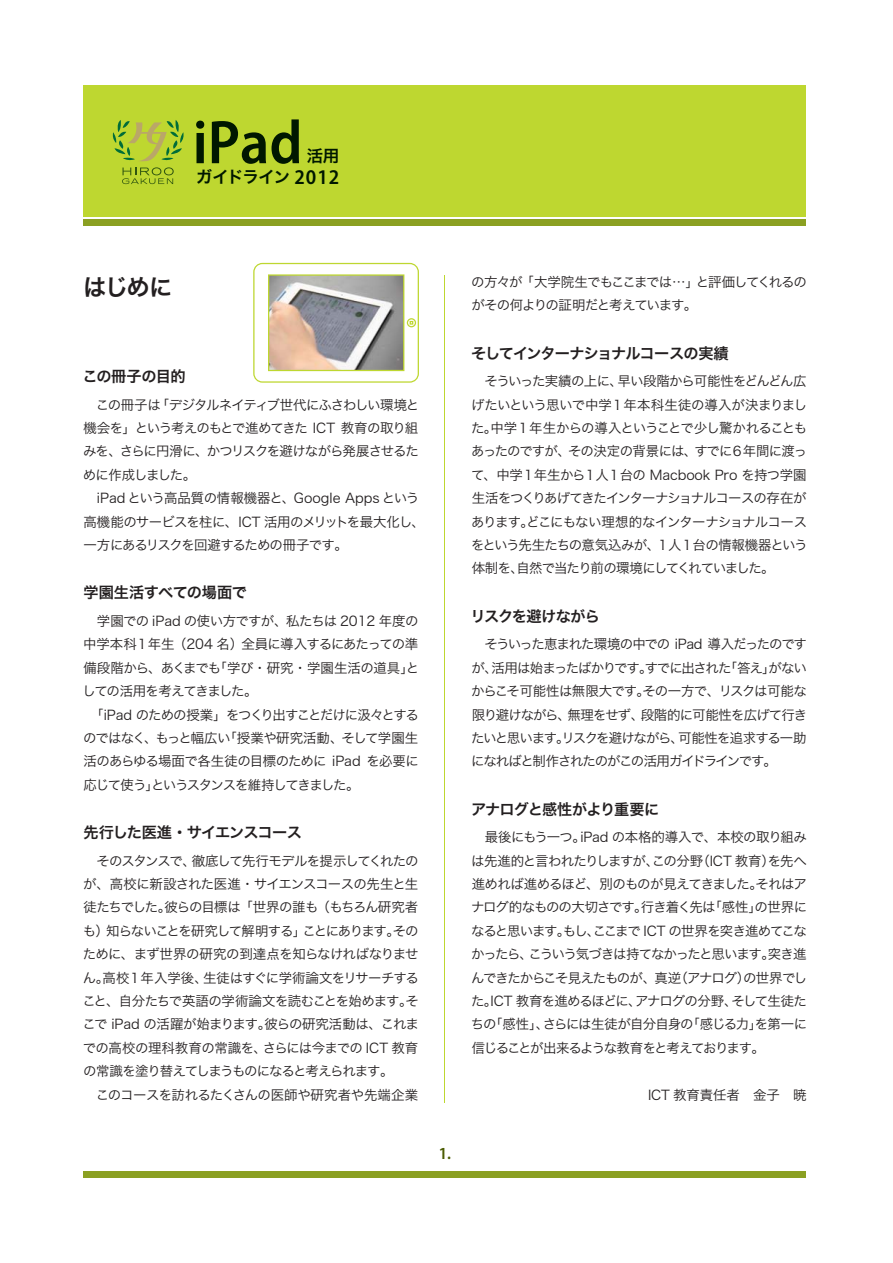
<style>
.page{position:relative;width:893px;height:1263px;background:#fff}
.page>*{position:absolute;margin:0;border:0;box-sizing:border-box;transform-origin:0 0}
.t1{font:600 semi-condensed 62.1px "Myriad Pro";color:#001700}
.t2{font:23.4px "Hira Kaku Pro N W6 90 pv RKSJ H";color:#231f20}
.t3{font:600 semi-condensed 16.95px "Myriad Pro";color:#4b5c03}
.t4{font:16.5px/21.1px "Hira Kaku Pro N W6 90 pv RKSJ H";letter-spacing:-.045em;color:#001700;text-align:right}
.t5{font:15.15px "Hira Kaku Pro N W6 90 pv RKSJ H";letter-spacing:-.055em;color:#231f20}
.t6{font:15.15px "Hira Kaku Pro N W6 90 pv RKSJ H";letter-spacing:-.025em;color:#231f20}
.t7{font:13.5px/23.4px "Hira Kaku Pro N W3 90 pv RKSJ H";letter-spacing:-.06em;color:#231f20}
.t8{font:13.5px "Hira Kaku Pro N W3 90 pv RKSJ H";letter-spacing:-.03em;color:#231f20}
.t9{font:13.5px "Hira Kaku Pro N W3 90 pv RKSJ H";letter-spacing:-.08em;color:#231f20}
.t10{font:13.5px "Hira Kaku Pro N W3 90 pv RKSJ H";letter-spacing:-.04em;color:#231f20}
.t11{font:13.5px "Hira Kaku Pro N W3 90 pv RKSJ H";letter-spacing:-.1em;color:#231f20}
.t12{font:13.5px "Hira Kaku Pro N W3 90 pv RKSJ H";letter-spacing:-.085em;color:#231f20}
.t13{font:13.5px "Hira Kaku Pro N W3 90 pv RKSJ H";letter-spacing:-.01em;color:#231f20}
.s1{font-family:"Myriad Pro";font-weight:600;font-stretch:semi-condensed;font-size:21px}
</style>
<div class="page">
<div style="left:83px;top:85px;width:723px;height:131px;background:#bed730"></div>
<div style="left:83px;top:219px;width:723px;height:7px;background:#8ba022"></div>
<div style="left:83px;top:1171px;width:723px;height:7px;background:#8ba022"></div>
<hr style="left:444px;top:275px;width:1px;height:827px;background:#bed730">
<svg style="left:112px;top:120px;width:72px;height:64px"></svg>
<svg style="left:253px;top:263px;width:166px;height:120px"></svg>
<h1 class="t1" style="left:193px;top:105px;width:111px">iPad</h1>
<p class="t4" style="left:196px;top:148px;width:145px">活用<br>ガイドライン <span class="s1">2012</span></p>
<h2 class="t2" style="left:83px;top:278px;width:91px">はじめに</h2>
<p class="t6" style="left:83px;top:371px;width:105px">この冊子の目的</p>
<p class="t7" style="left:83px;top:395px;width:344px">　この冊子は「デジタルネイティブ世代にふさわしい環境と機会を」という考えのもとで進めてきた ICT 教育の取り組みを、さらに円滑に、かつリスクを避けながら発展させるために作成しました。<br>　iPad という高品質の情報機器と、Google Apps という高機能のサービスを柱に、ICT 活用のメリットを最大化し、一方にあるリスクを回避するための冊子です。</p>
<p class="t6" style="left:83px;top:587px;width:165px">学園生活すべての場面で</p>
<p class="t8" style="left:83px;top:616px;width:337px">　学園での iPad の使い方ですが、私たちは 2012 年度の</p>
<p class="t7" style="left:83px;top:634px;width:336px">中学本科１年生（204 名）全員に導入するにあたっての準</p>
<p class="t8" style="left:83px;top:663px;width:337px">備段階から、あくまでも「学び・研究・学園生活の道具」と</p>
<p class="t12" style="left:82px;top:686px;width:176px">しての活用を考えてきました。</p>
<p class="t9" style="left:90px;top:709px;width:330px">「iPad のための授業」をつくり出すことだけに汲々とする</p>
<p class="t7" style="left:83px;top:728px;width:337px">のではなく、もっと幅広い「授業や研究活動、そして学園生</p>
<p class="t10" style="left:83px;top:756px;width:337px">活のあらゆる場面で各生徒の目標のために iPad を必要に</p>
<p class="t11" style="left:83px;top:780px;width:278px">応じて使う」というスタンスを維持してきました。</p>
<p class="t5" style="left:83px;top:827px;width:220px">先行した医進・サイエンスコース</p>
<p class="t7" style="left:82px;top:851px;width:338px">　そのスタンスで、徹底して先行モデルを提示してくれたのが、高校に新設された医進・サイエンスコースの先生と生徒たちでした。彼らの目標は「世界の誰も（もちろん研究者も）知らないことを研究して解明する」ことにあります。そのために、まず世界の研究の到達点を知らなければなりません。高校１年入学後、生徒はすぐに学術論文をリサーチすること、自分たちで英語の学術論文を読むことを始めます。そこで iPad の活躍が始まります。彼らの研究活動は、これまでの高校の理科教育の常識を、さらには今までの ICT 教育の常識を塗り替えてしまうものになると考えられます。<br>　このコースを訪れるたくさんの医師や研究者や先端企業</p>
<p class="t3" style="left:439px;top:1143px;width:14px">1.</p>
<p class="t7" style="left:471px;top:272px;width:337px">の方々が「大学院生でもここまでは…」と評価してくれるのがその何よりの証明だと考えています。</p>
<p class="t5" style="left:471px;top:347px;width:259px">そしてインターナショナルコースの実績</p>
<p class="t7" style="left:471px;top:371px;width:338px;text-align:justify">　そういった実績の上に、早い段階から可能性をどんどん広げたいという思いで中学１年本科生徒の導入が決まりました。中学１年生からの導入ということで少し驚かれることもあったのですが、その決定の背景には、すでに６年間に渡って、中学１年生から１人１台の Macbook Pro を持つ学園生活をつくりあげてきたインターナショナルコースの存在があります。どこにもない理想的なインターナショナルコースをという先生たちの意気込みが、１人１台の情報機器という体制を、自然で当たり前の環境にしてくれていました。</p>
<p class="t5" style="left:470px;top:610px;width:131px">リスクを避けながら</p>
<p class="t7" style="left:471px;top:634px;width:338px;text-align:justify">　そういった恵まれた環境の中での iPad 導入だったのですが、活用は始まったばかりです。すでに出された「答え」がないからこそ可能性は無限大です。その一方で、リスクは可能な限り避けながら、無理をせず、段階的に可能性を広げて行きたいと思います。リスクを避けながら、可能性を追求する一助になればと制作されたのがこの活用ガイドラインです。</p>
<p class="t5" style="left:471px;top:803px;width:190px">アナログと感性がより重要に</p>
<p class="t7" style="left:471px;top:827px;width:338px;text-align:justify">　最後にもう一つ。iPad の本格的導入で、本校の取り組みは先進的と言われたりしますが、この分野（ICT 教育）を先へ進めれば進めるほど、別のものが見えてきました。それはアナログ的なものの大切さです。行き着く先は「感性」の世界になると思います。もし、ここまで ICT の世界を突き進めてこなかったら、こういう気づきは持てなかったと思います。突き進んできたからこそ見えたものが、真逆（アナログ）の世界でした。ICT 教育を進めるほどに、アナログの分野、そして生徒たちの「感性」、さらには生徒が自分自身の「感じる力」を第一に信じることが出来るような教育をと考えております。</p>
<p class="t13" style="left:648px;top:1089px;width:160px">ICT 教育責任者　金子　暁</p>
</div>
